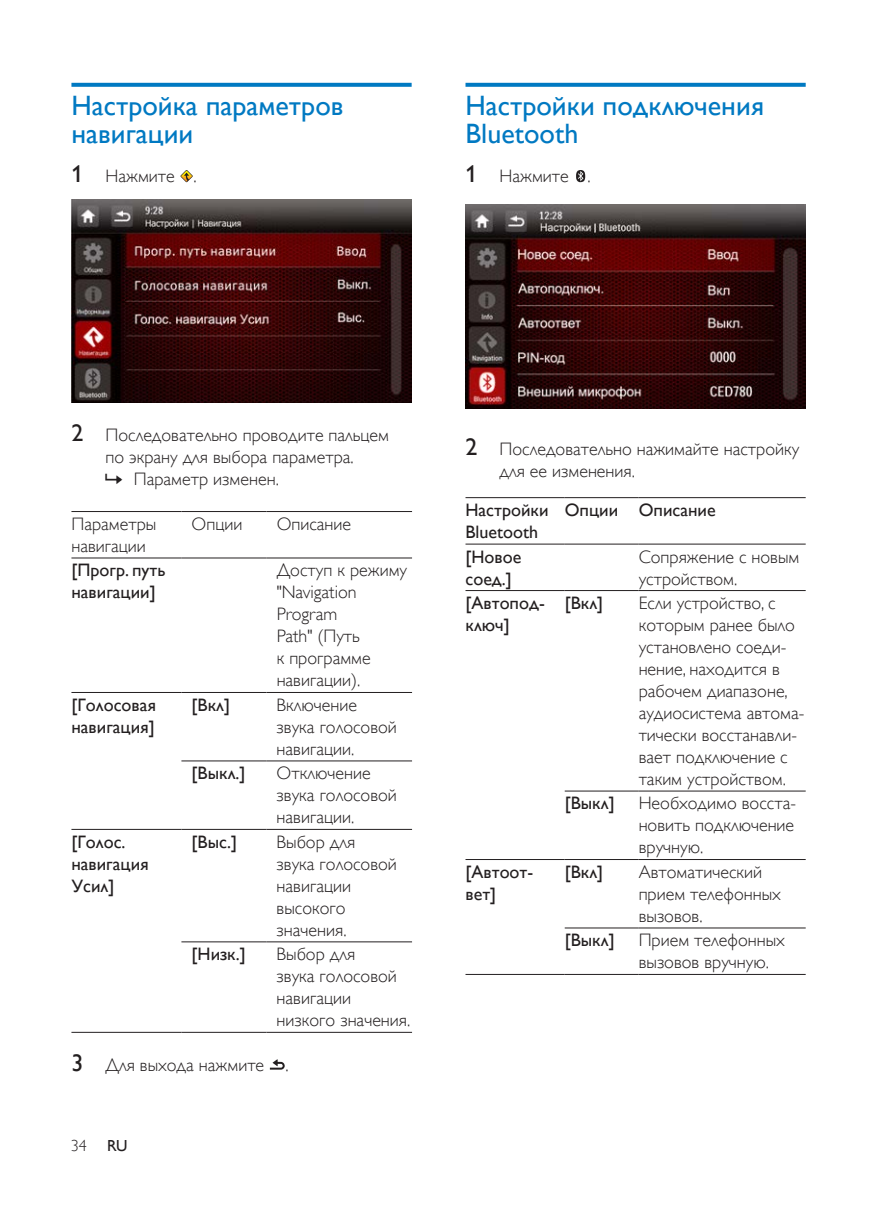
<style>
.page{position:relative;width:876px;height:1225px;background:#fff}
.page>*{position:absolute;margin:0;border:0;box-sizing:border-box;transform-origin:0 0}
.t1{font:28px/28px "Gill Sans Alt One WGL";color:#0079c2}
.t2{font:18px/22px "Gill Sans Alt One WGL Light";color:#231f20}
.t3{font:18px/22px "Gill Sans Alt One WGL";color:#231f20}
.t4{font:16px "Gill Sans Alt One WGL Light";color:#231f20}
.t5{font:16px "Gill Sans Alt One WGL";color:#231f20}
.s1{font-family:"Gill Sans Alt One WGL";font-size:24px}
</style>
<div class="page">
<svg style="left:71px;top:83px;width:341px;height:4px"></svg>
<svg style="left:180px;top:170px;width:13px;height:12px"></svg>
<hr style="left:71px;top:511px;width:110px;height:1px;background:#231f20">
<hr style="left:181px;top:511px;width:85px;height:1px;background:#231f20">
<hr style="left:266px;top:511px;width:146px;height:1px;background:#231f20">
<hr style="left:71px;top:557px;width:110px;height:1px;background:#231f20">
<hr style="left:181px;top:557px;width:85px;height:1px;background:#231f20">
<hr style="left:266px;top:557px;width:146px;height:1px;background:#231f20">
<hr style="left:71px;top:692px;width:110px;height:1px;background:#231f20">
<hr style="left:181px;top:692px;width:85px;height:1px;background:#231f20">
<hr style="left:266px;top:692px;width:146px;height:1px;background:#231f20">
<hr style="left:181px;top:760px;width:85px;height:1px;background:#231f20">
<hr style="left:266px;top:760px;width:146px;height:1px;background:#231f20">
<hr style="left:71px;top:829px;width:110px;height:1px;background:#231f20">
<hr style="left:181px;top:829px;width:85px;height:1px;background:#231f20">
<hr style="left:266px;top:829px;width:146px;height:1px;background:#231f20">
<hr style="left:181px;top:941px;width:85px;height:1px;background:#231f20">
<hr style="left:266px;top:941px;width:146px;height:1px;background:#231f20">
<hr style="left:71px;top:1031px;width:110px;height:1px;background:#231f20">
<hr style="left:181px;top:1031px;width:85px;height:1px;background:#231f20">
<hr style="left:266px;top:1031px;width:146px;height:1px;background:#231f20">
<svg style="left:269px;top:1059px;width:16px;height:11px"></svg>
<img style="left:71px;top:200px;width:340px;height:202px">
<svg style="left:465px;top:83px;width:341px;height:4px"></svg>
<svg style="left:576px;top:170px;width:10px;height:12px"></svg>
<hr style="left:465px;top:497px;width:100px;height:1px;background:#231f20">
<hr style="left:565px;top:497px;width:74px;height:1px;background:#231f20">
<hr style="left:639px;top:497px;width:167px;height:1px;background:#231f20">
<hr style="left:465px;top:543px;width:100px;height:1px;background:#231f20">
<hr style="left:565px;top:543px;width:74px;height:1px;background:#231f20">
<hr style="left:639px;top:543px;width:167px;height:1px;background:#231f20">
<hr style="left:465px;top:590px;width:100px;height:1px;background:#231f20">
<hr style="left:565px;top:590px;width:74px;height:1px;background:#231f20">
<hr style="left:639px;top:590px;width:167px;height:1px;background:#231f20">
<hr style="left:565px;top:790px;width:74px;height:1px;background:#231f20">
<hr style="left:639px;top:790px;width:167px;height:1px;background:#231f20">
<hr style="left:465px;top:859px;width:100px;height:1px;background:#231f20">
<hr style="left:565px;top:859px;width:74px;height:1px;background:#231f20">
<hr style="left:639px;top:859px;width:167px;height:1px;background:#231f20">
<hr style="left:565px;top:927px;width:74px;height:1px;background:#231f20">
<hr style="left:639px;top:927px;width:167px;height:1px;background:#231f20">
<hr style="left:465px;top:974px;width:100px;height:1px;background:#231f20">
<hr style="left:565px;top:974px;width:74px;height:1px;background:#231f20">
<hr style="left:639px;top:974px;width:167px;height:1px;background:#231f20">
<img style="left:465px;top:204px;width:340px;height:204px">
<h1 class="t1" style="left:71px;top:91px;width:274px">Настройка параметров навигации</h1>
<p class="t2" style="left:71px;top:165px;width:127px"><span class="s1">1</span> Нажмите .</p>
<h1 class="t1" style="left:465px;top:91px;width:300px">Настройки подключения<br>Bluetooth</h1>
<p class="t2" style="left:465px;top:165px;width:127px"><span class="s1">1</span> Нажмите .</p>
<p class="t2" style="left:71px;top:424px;width:319px"><span class="s1">2</span> Последовательно проводите пальцем</p>
<p class="t2" style="left:105px;top:446px;width:250px">по экрану для выбора параметра.</p>
<p class="t2" style="left:134px;top:468px;width:147px">Параметр изменен.</p>
<p class="t2" style="left:71px;top:513px;width:86px">Параметры навигации</p>
<p class="t2" style="left:192px;top:513px;width:52px">Опции</p>
<p class="t2" style="left:277px;top:513px;width:76px">Описание</p>
<p class="t3" style="left:71px;top:559px;width:96px">[Прогр. путь навигации]</p>
<p class="t2" style="left:277px;top:559px;width:132px">Доступ к режиму "Navigation<br>Program<br>Path" (Путь<br>к программе навигации).</p>
<p class="t3" style="left:71px;top:693px;width:86px">[Голосовая навигация]</p>
<p class="t3" style="left:192px;top:693px;width:40px">[Вкл]</p>
<p class="t2" style="left:277px;top:694px;width:122px">Включение звука голосовой навигации.</p>
<p class="t3" style="left:192px;top:762px;width:55px">[Выкл.]</p>
<p class="t2" style="left:277px;top:762px;width:122px">Отключение звука голосовой навигации.</p>
<p class="t3" style="left:71px;top:830px;width:79px">[Голос. навигация<br>Усил]</p>
<p class="t3" style="left:192px;top:830px;width:47px">[Выс.]</p>
<p class="t2" style="left:277px;top:831px;width:122px">Выбор для звука голосовой навигации высокого значения.</p>
<p class="t3" style="left:192px;top:943px;width:56px">[Низк.]</p>
<p class="t2" style="left:277px;top:943px;width:135px">Выбор для<br>звука голосовой навигации низкого значения.</p>
<p class="t2" style="left:71px;top:1053px;width:219px"><span class="s1">3</span> Для выхода нажмите .</p>
<p class="t4" style="left:71px;top:1135px;width:17px">34</p>
<p class="t5" style="left:107px;top:1135px;width:22px">RU</p>
<p class="t2" style="left:499px;top:438px;width:301px;text-indent:-34px"><span class="s1">2</span> Последовательно нажимайте настройку для ее изменения.</p>
<p class="t3" style="left:465px;top:499px;width:85px">Настройки<br>Bluetooth</p>
<p class="t3" style="left:565px;top:499px;width:152px">Опции Описание</p>
<p class="t3" style="left:465px;top:545px;width:57px">[Новое соед.]</p>
<p class="t2" style="left:639px;top:545px;width:162px">Сопряжение с новым устройством.</p>
<p class="t3" style="left:465px;top:592px;width:81px">[Автопод&shy;ключ]</p>
<p class="t3" style="left:565px;top:592px;width:40px">[Вкл]</p>
<p class="t2" style="left:639px;top:592px;width:167px">Если устройство, с которым ранее было установлено соеди&shy;нение, находится в рабочем диапазоне, аудиосистема автома&shy;тически восстанавли&shy;вает подключение с таким устройством.</p>
<p class="t3" style="left:565px;top:792px;width:51px">[Выкл]</p>
<p class="t2" style="left:639px;top:792px;width:159px;text-align:justify">Необходимо восста&shy;новить подключение вручную.</p>
<p class="t3" style="left:465px;top:860px;width:69px">[Автоот&shy;вет]</p>
<p class="t3" style="left:565px;top:860px;width:40px">[Вкл]</p>
<p class="t2" style="left:639px;top:861px;width:144px">Автоматический прием телефонных вызовов.</p>
<p class="t3" style="left:565px;top:929px;width:51px">[Выкл]</p>
<p class="t2" style="left:639px;top:929px;width:148px">Прием телефонных вызовов вручную.</p>
</div>
